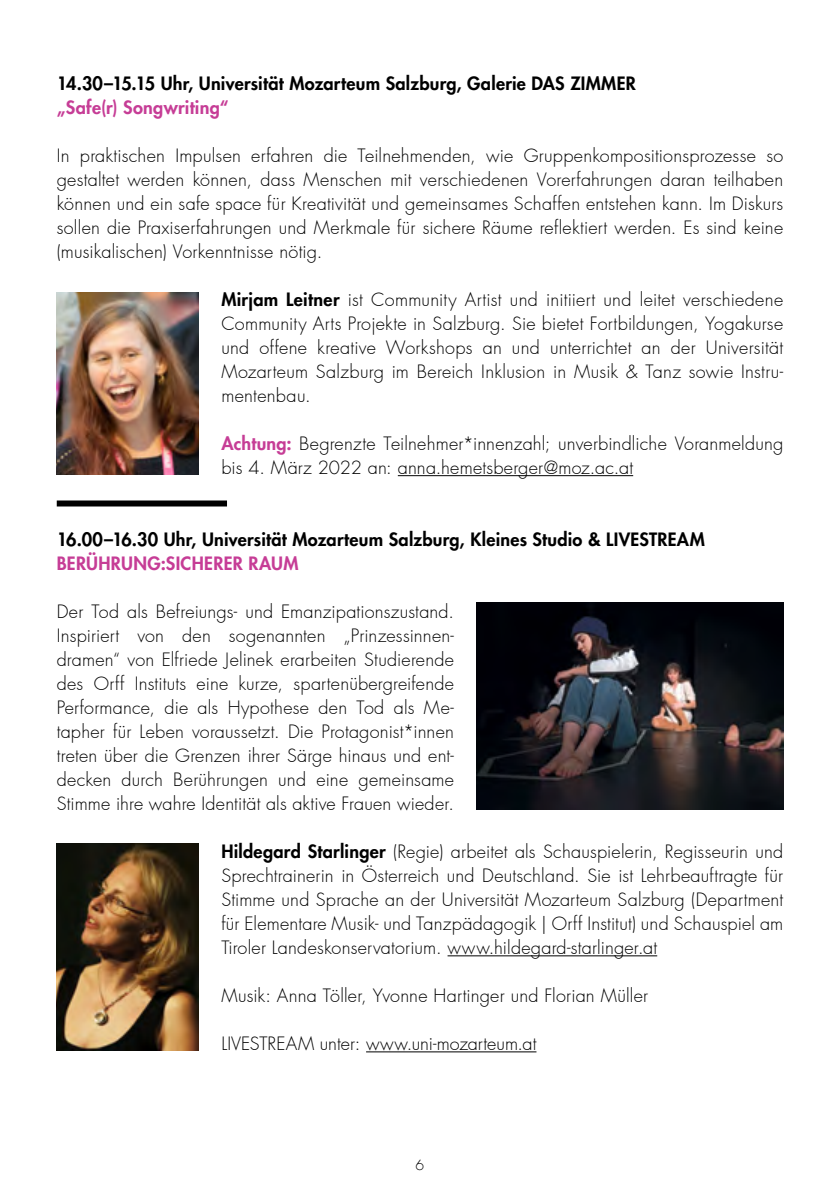
<style>
.page{position:relative;width:840px;height:1191px;background:#fff}
.page>*{position:absolute;margin:0;border:0;box-sizing:border-box;transform-origin:0 0}
.t1{font:300 18px/24px "Futura LT Pro";letter-spacing:.01em;color:#000;text-align:justify}
.t2{font:800 18px "Futura LT Pro";letter-spacing:.015em;color:#000}
.t3{font:800 18px "Futura LT Pro";letter-spacing:.02em;color:#c63d96}
.t4{font:300 14px "Futura LT Pro";color:#000}
.s1{font-weight:800}
.s2{font-weight:800;color:#c63d96}
</style>
<div class="page">
<hr style="left:397px;top:475px;width:235px;height:1px;background:#000">
<hr style="left:447px;top:955px;width:210px;height:1px;background:#000">
<hr style="left:366px;top:1051px;width:170px;height:1px;background:#000">
<img style="left:57px;top:292px;width:141px;height:182px">
<img style="left:57px;top:843px;width:141px;height:207px">
<img style="left:476px;top:602px;width:306px;height:207px">
<div style="left:57px;top:500px;width:170px;height:6px;background:#000"></div>
<p class="t2" style="left:57px;top:69px;width:580px">14.30–15.15 Uhr, Universität Mozarteum Salzburg, Galerie DAS ZIMMER</p>
<p class="t3" style="left:57px;top:93px;width:173px">„Safe(r) Songwriting“</p>
<p class="t1" style="left:57px;top:143px;width:727px">In praktischen Impulsen erfahren die Teilnehmenden, wie Gruppenkompositionsprozesse so gestaltet werden können, dass Menschen mit verschiedenen Vorerfahrungen daran teilhaben können und ein safe space für Kreativität und gemeinsames Schaffen entstehen kann. Im Diskurs sollen die Praxiserfahrungen und Merkmale für sichere Räume reflektiert werden. Es sind keine (musikalischen) Vorkenntnisse nötig.</p>
<p class="t1" style="left:221px;top:287px;width:563px"><span class="s1">Mirjam Leitner</span> ist Community Artist und initiiert und leitet verschiedene Community Arts Projekte in Salzburg. Sie bietet Fortbildungen, Yogakurse und offene kreative Workshops an und unterrichtet an der Universität Mozarteum Salzburg im Bereich Inklusion in Musik &amp; Tanz sowie Instru&shy;mentenbau.</p>
<p class="t1" style="left:221px;top:431px;width:563px"><span class="s2">Achtung:</span> Begrenzte Teilnehmer*innenzahl; unverbindliche Voranmeldung bis 4. März 2022 an: anna.hemetsberger@moz.ac.at</p>
<p class="t2" style="left:57px;top:525px;width:649px">16.00–16.30 Uhr, Universität Mozarteum Salzburg, Kleines Studio &amp; LIVESTREAM</p>
<p class="t3" style="left:57px;top:549px;width:243px">BERÜHRUNG:SICHERER RAUM</p>
<p class="t1" style="left:57px;top:599px;width:398px">Der Tod als Befreiungs- und Emanzipationszustand.<br>Inspiriert von den sogenannten „Prinzessinnen&shy;dramen“ von Elfriede Jelinek erarbeiten Studierende des Orff Instituts eine kurze, spartenübergreifende Performance, die als Hypothese den Tod als Me&shy;tapher für Leben voraussetzt. Die Protagonist*innen treten über die Grenzen ihrer Särge hinaus und ent&shy;decken durch Berührungen und eine gemeinsame Stimme ihre wahre Identität als aktive Frauen wieder.</p>
<p class="t1" style="left:221px;top:839px;width:563px"><span class="s1">Hildegard Starlinger</span> (Regie) arbeitet als Schauspielerin, Regisseurin und Sprechtrainerin in Österreich und Deutschland. Sie ist Lehrbeauftragte für Stimme und Sprache an der Universität Mozarteum Salzburg (Department für Elementare Musik- und Tanzpädagogik | Orff Institut) und Schauspiel am Tiroler Landeskonservatorium. www.hildegard-starlinger.at</p>
<p class="t1" style="left:221px;top:983px;width:428px">Musik: Anna Töller, Yvonne Hartinger und Florian Müller</p>
<p class="t1" style="left:221px;top:1031px;width:316px">LIVESTREAM unter: www.uni-mozarteum.at</p>
<p class="t4" style="left:415px;top:1155px;width:10px">6</p>
</div>
